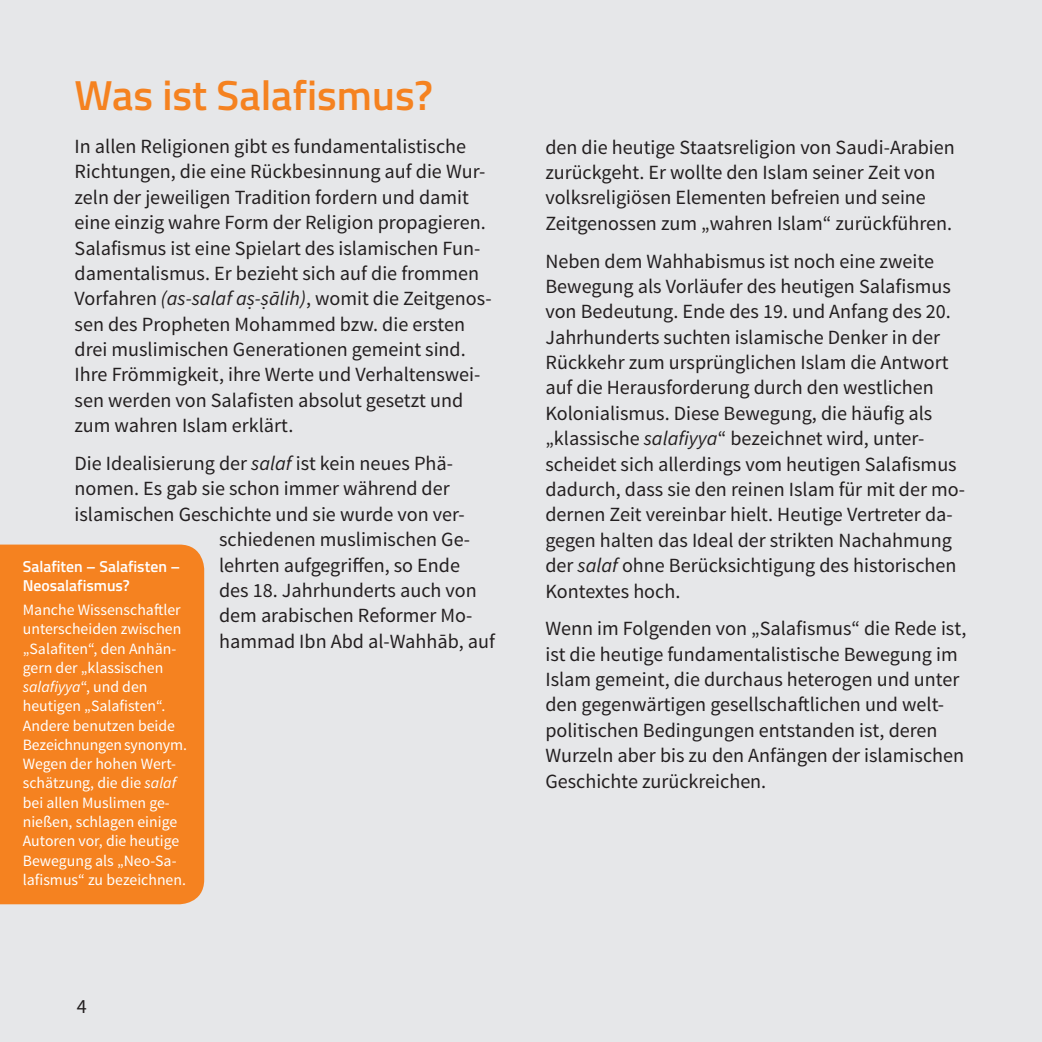
<style>
.page{position:relative;width:1042px;height:1042px;background:#e6e7e9}
.page>*{position:absolute;margin:0;border:0;box-sizing:border-box;transform-origin:0 0}
.t1{font:600 42px "Titillium";color:#f58220}
.t2{font:20.12px/25.4px "Source Sans Pro";color:#231f20}
.t3{font:15.75px/19.2px "Source Sans Pro";color:#fff}
.t4{font:600 15.75px/19.2px "Titillium";color:#fff}
.s1{font-style:italic}
</style>
<div class="page">
<div style="left:0;top:544px;width:204px;height:360px;background:#f58220"></div>
<h1 class="t1" style="left:75px;top:64px;width:360px">Was ist Salafismus?</h1>
<p class="t2" style="left:75px;top:134px;width:418px">In allen Religionen gibt es fundamentalistische Richtungen, die eine Rückbesinnung auf die Wur&shy;zeln der jeweiligen Tradition fordern und damit eine einzig wahre Form der Religion propagieren.<br>Salafismus ist eine Spielart des islamischen Fun&shy;damentalismus. Er bezieht sich auf die frommen Vorfahren <span class="s1">(as-salaf aṣ-ṣālih)</span>, womit die Zeitgenos&shy;sen des Propheten Mohammed bzw. die ersten drei muslimischen Generationen gemeint sind.<br>Ihre Frömmigkeit, ihre Werte und Verhaltenswei&shy;sen werden von Salafisten absolut gesetzt und zum wahren Islam erklärt.</p>
<p class="t2" style="left:75px;top:451px;width:380px">Die Idealisierung der <span class="s1">salaf</span> ist kein neues Phä-</p>
<p class="t2" style="left:75px;top:476px;width:377px">nomen. Es gab sie schon immer während der</p>
<p class="t2" style="left:75px;top:502px;width:392px">islamischen Geschichte und sie wurde von ver-</p>
<p class="t2" style="left:219px;top:527px;width:252px">schiedenen muslimischen Ge-</p>
<p class="t2" style="left:219px;top:552px;width:242px">lehrten aufgegriffen, so Ende</p>
<p class="t2" style="left:219px;top:578px;width:259px">des 18. Jahrhunderts auch von</p>
<p class="t2" style="left:219px;top:603px;width:255px">dem arabischen Reformer Mo-</p>
<p class="t2" style="left:219px;top:629px;width:277px">hammad Ibn Abd al-Wahhāb, auf</p>
<p class="t4" style="left:23px;top:556px;width:159px">Salafiten – Salafisten –<br>Neosalafismus?</p>
<p class="t3" style="left:23px;top:600px;width:166px">Manche Wissenschaftler unterscheiden zwischen „Salafiten“, den Anhän&shy;gern der „klassischen <span class="s1">salafiyya</span>“, und den heutigen „Salafisten“.<br>Andere benutzen beide<br>Bezeichnungen synonym.<br>Wegen der hohen Wert&shy;schätzung, die die <span class="s1">salaf </span>bei allen Muslimen ge&shy;nießen, schlagen einige<br>Autoren vor, die heutige<br>Bewegung als „Neo-Sa&shy;lafismus“ zu bezeichnen.</p>
<p class="t2" style="left:77px;top:994px;width:12px">4</p>
<p class="t2" style="left:545px;top:135px;width:411px">den die heutige Staatsreligion von Saudi-Arabien zurückgeht. Er wollte den Islam seiner Zeit von volksreligiösen Elementen befreien und seine Zeitgenossen zum „wahren Islam“ zurückführen.</p>
<p class="t2" style="left:545px;top:248px;width:421px">Neben dem Wahhabismus ist noch eine zweite Bewegung als Vorläufer des heutigen Salafismus von Bedeutung. Ende des 19. und Anfang des 20.<br>Jahrhunderts suchten islamische Denker in der Rückkehr zum ursprünglichen Islam die Antwort auf die Herausforderung durch den westlichen Kolonialismus. Diese Bewegung, die häufig als „klassische <span class="s1">salafiyya</span>“ bezeichnet wird, unter&shy;scheidet sich allerdings vom heutigen Salafismus dadurch, dass sie den reinen Islam für mit der mo&shy;dernen Zeit vereinbar hielt. Heutige Vertreter da&shy;gegen halten das Ideal der strikten Nachahmung der <span class="s1">salaf</span> ohne Berücksichtigung des historischen Kontextes hoch.</p>
<p class="t2" style="left:545px;top:616px;width:423px">Wenn im Folgenden von „Salafismus“ die Rede ist, ist die heutige fundamentalistische Bewegung im Islam gemeint, die durchaus heterogen und unter den gegenwärtigen gesellschaftlichen und welt&shy;politischen Bedingungen entstanden ist, deren Wurzeln aber bis zu den Anfängen der islamischen Geschichte zurückreichen.</p>
</div>
